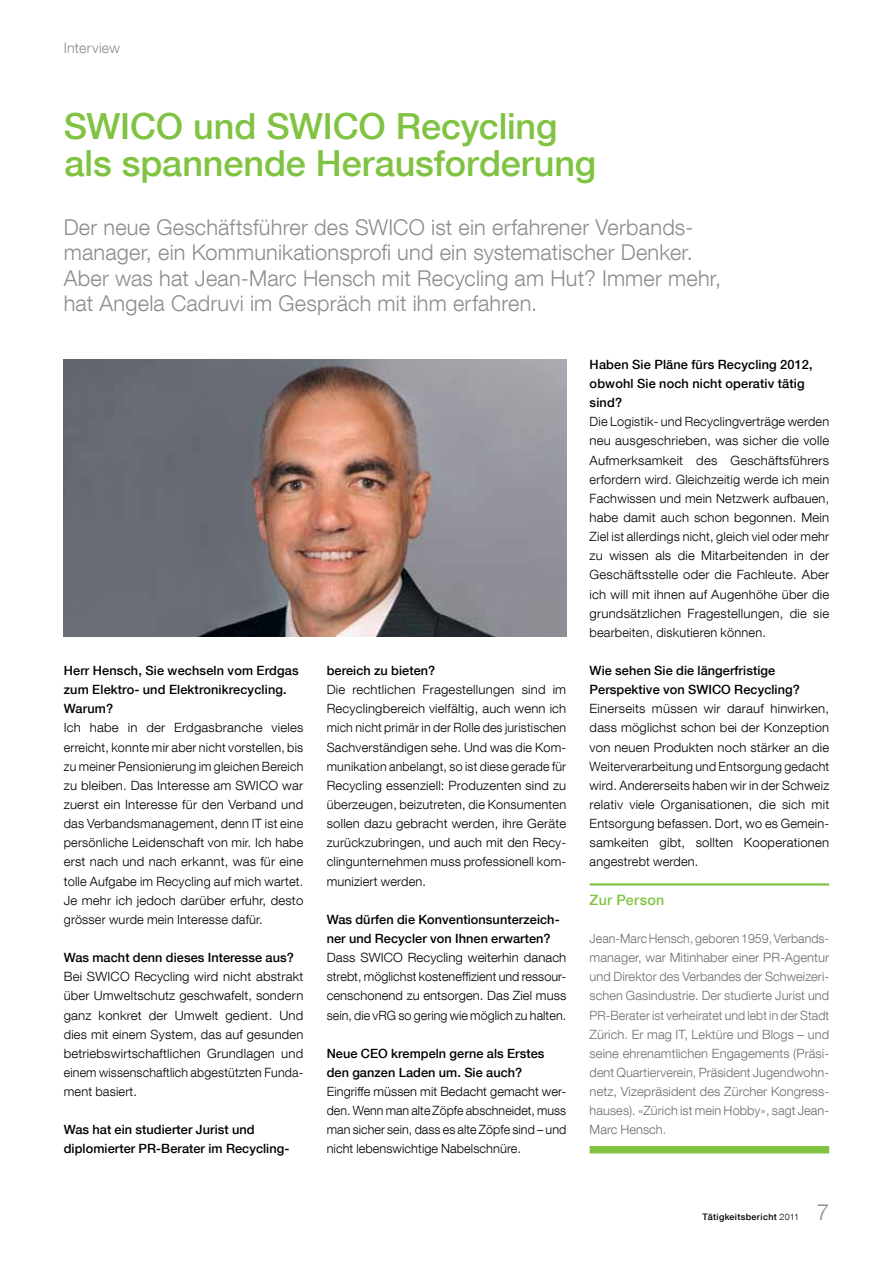
<style>
.page{position:relative;width:893px;height:1263px;background:#fff}
.page>*{position:absolute;margin:0;border:0;box-sizing:border-box;transform-origin:0 0}
.t1{font:500 36px/37.5px "Helvetica Neue LT Com";letter-spacing:-.005em;color:#80c342}
.t2{font:300 22.5px "Helvetica Neue LT Com";color:#8a8c8e}
.t3{font:300 21.75px/25.5px "Helvetica Neue LT Com";letter-spacing:.01em;color:#8a8c8e}
.t4{font:500 14.25px "Helvetica Neue LT Com";letter-spacing:.02em;color:#80c342}
.t5{font:300 14.25px "Helvetica Neue LT Com";letter-spacing:.02em;color:#8a8c8e}
.t6{font:300 12.75px/19.2px "Helvetica Neue LT Com";letter-spacing:.015em;color:#000;text-align:justify}
.t7{font:500 12.75px/19.2px "Helvetica Neue LT Com";letter-spacing:.005em;color:#000}
.t8{font:300 12.75px/19.2px "Helvetica Neue LT Com";letter-spacing:.005em;color:#6d6e71;text-align:justify}
.t9{font:500 9px "Helvetica Neue LT Com";letter-spacing:.035em;color:#000}
.s1{font-weight:700;color:#fff}
.s2{font-weight:300}
</style>
<div class="page">
<hr style="left:590px;top:883px;width:239px;height:2px;background:#80c342">
<div style="left:590px;top:1146px;width:239px;height:7px;background:#80c342"></div>
<img style="left:64px;top:359px;width:502px;height:278px">
<p class="t5" style="left:64px;top:39px;width:58px">Interview</p>
<h1 class="t1" style="left:64px;top:107px;width:534px">SWICO und SWICO Recycling als spannende Herausforderung</h1>
<p class="t3" style="left:64px;top:214px;width:659px">Der neue Geschäftsführer des SWICO ist ein erfahrener Verbands&shy;manager, ein Kommunikationsprofi und ein systematischer Denker.<br>Aber was hat Jean-Marc Hensch mit Recycling am Hut? Immer mehr, hat Angela Cadruvi im Gespräch mit ihm erfahren.</p>
<p class="t7" style="left:64px;top:661px;width:236px">Herr Hensch, Sie wechseln vom Erdgas zum Elektro- und Elektronikrecycling.<br>Warum?</p>
<p class="t6" style="left:64px;top:718px;width:241px">Ich habe in der Erdgasbranche vieles erreicht, konnte mir aber nicht vorstellen, bis zu meiner Pensionierung im gleichen Bereich zu bleiben. Das Interesse am SWICO war zuerst ein Interesse für den Verband und das Verbandsmanagement, denn IT ist eine persönliche Leidenschaft von mir. Ich habe erst nach und nach erkannt, was für eine tolle Aufgabe im Recycling auf mich wartet.<br>Je mehr ich jedoch darüber erfuhr, desto grösser wurde mein Interesse dafür.</p>
<p class="t7" style="left:64px;top:948px;width:232px">Was macht denn dieses Interesse aus?</p>
<p class="t6" style="left:64px;top:967px;width:241px">Bei SWICO Recycling wird nicht abstrakt über Umweltschutz geschwafelt, sondern ganz konkret der Umwelt gedient. Und dies mit einem System, das auf gesunden betriebswirtschaftlichen Grundlagen und einem wissenschaftlich abgestützten Funda&shy;ment basiert.</p>
<p class="t7" style="left:64px;top:1120px;width:227px">Was hat ein studierter Jurist und diplomierter PR-Berater im Recycling-</p>
<p class="t7" style="left:327px;top:661px;width:110px">bereich zu bieten?</p>
<p class="t6" style="left:327px;top:680px;width:241px">Die rechtlichen Fragestellungen sind im Recyclingbereich vielfältig, auch wenn ich mich nicht primär in der Rolle des juristischen Sachverständigen sehe. Und was die Kom&shy;munikation anbelangt, so ist diese gerade für Recycling essenziell: Produzenten sind zu überzeugen, beizutreten, die Konsumenten sollen dazu gebracht werden, ihre Geräte zurückzubringen, und auch mit den Recy&shy;clingunternehmen muss professionell kom&shy;muniziert werden.</p>
<p class="t7" style="left:327px;top:909px;width:234px">Was dürfen die Konventionsunterzeich&shy;ner und Recycler von Ihnen erwarten?</p>
<p class="t6" style="left:327px;top:948px;width:241px">Dass SWICO Recycling weiterhin danach strebt, möglichst kosteneffizient und ressour&shy;censchonend zu entsorgen. Das Ziel muss sein, die vRG so gering wie möglich zu halten.</p>
<p class="t7" style="left:327px;top:1043px;width:219px">Neue CEO krempeln gerne als Erstes den ganzen Laden um. Sie auch?</p>
<p class="t6" style="left:327px;top:1082px;width:241px">Eingriffe müssen mit Bedacht gemacht wer&shy;den. Wenn man alte Zöpfe abschneidet, muss man sicher sein, dass es alte Zöpfe sind – und nicht lebenswichtige Nabelschnüre.</p>
<p class="t7" style="left:590px;top:355px;width:225px">Haben Sie Pläne fürs Recycling 2012, obwohl Sie noch nicht operativ tätig sind?</p>
<p class="t6" style="left:590px;top:412px;width:241px">Die Logistik- und Recyclingverträge werden neu ausgeschrieben, was sicher die volle Aufmerksamkeit des Geschäftsführers erfordern wird. Gleichzeitig werde ich mein Fachwissen und mein Netzwerk aufbauen, habe damit auch schon begonnen. Mein Ziel ist allerdings nicht, gleich viel oder mehr zu wissen als die Mitarbeitenden in der Geschäftsstelle oder die Fachleute. Aber ich will mit ihnen auf Augenhöhe über die grundsätzlichen Fragestellungen, die sie bearbeiten, diskutieren können.</p>
<p class="t7" style="left:590px;top:661px;width:212px">Wie sehen Sie die längerfristige<br>Perspektive von SWICO Recycling?</p>
<p class="t6" style="left:590px;top:699px;width:241px;text-align:left">Einerseits müssen wir darauf hinwirken, dass möglichst schon bei der Konzeption von neuen Produkten noch stärker an die Weiterverarbeitung und Entsorgung gedacht wird. Andererseits haben wir in der Schweiz relativ viele Organisationen, die sich mit Entsorgung befassen. Dort, wo es Gemein&shy;samkeiten gibt, sollten Kooperationen angestrebt werden.</p>
<p class="t4" style="left:590px;top:891px;width:76px">Zur Person</p>
<p class="t8" style="left:590px;top:928px;width:241px">Jean-Marc Hensch, geboren 1959, Verbands&shy;manager, war Mitinhaber einer PR-Agentur und Direktor des Verbandes der Schweizeri&shy;schen Gasindustrie. Der studierte Jurist und PR-Berater ist verheiratet und lebt in der Stadt Zürich. Er mag IT, Lektüre und Blogs – und seine ehrenamtlichen Engagements (Präsi&shy;dent Quartierverein, Präsident Jugendwohn&shy;netz, Vizepräsident des Zürcher Kongress&shy;hauses). «Zürich ist mein Hobby», sagt Jean-Marc Hensch. <span class="s1">600</span></p>
<p class="t9" style="left:703px;top:1212px;width:98px">Tätigkeitsbericht <span class="s2">2011</span></p>
<h2 class="t2" style="left:817px;top:1199px;width:14px">7</h2>
</div>
